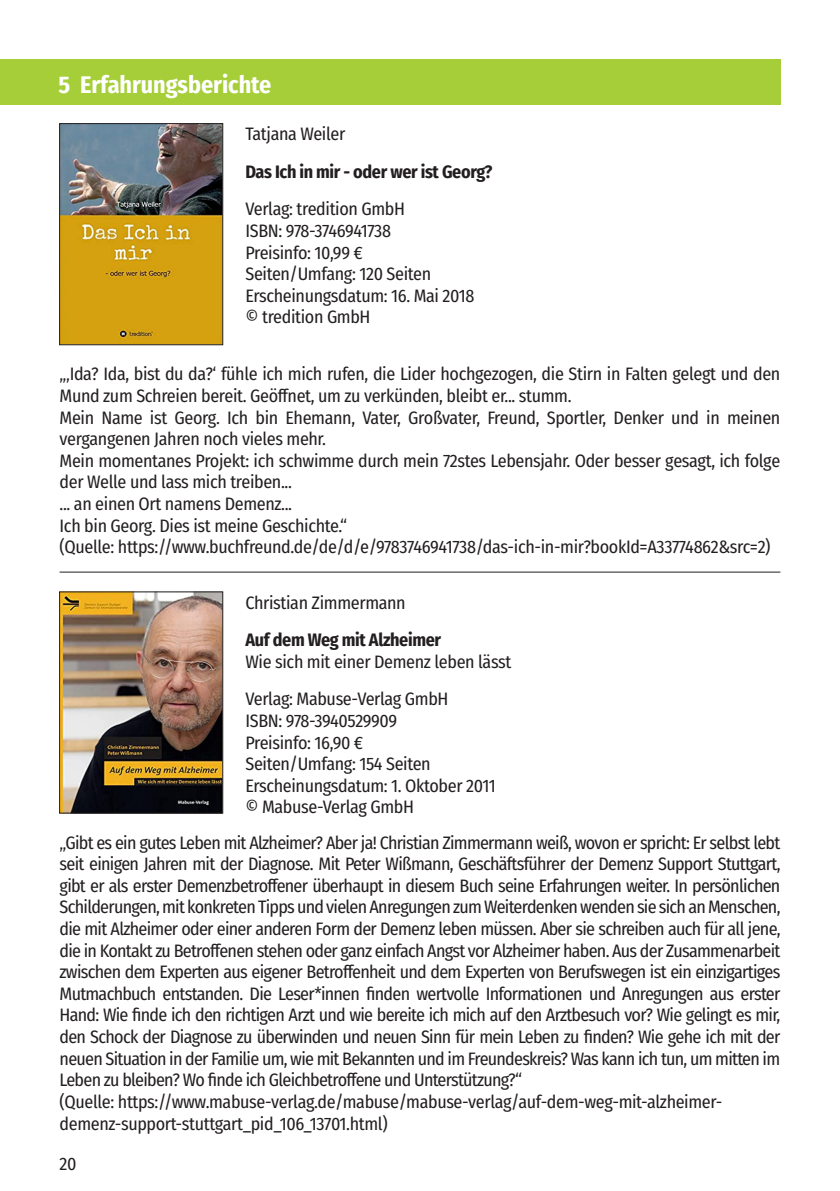
<style>
.page{position:relative;width:840px;height:1191px;background:#fff}
.page>*{position:absolute;margin:0;border:0;box-sizing:border-box;transform-origin:0 0}
.t1{font:700 24px "Fira Sans Condensed";color:#fff}
.t2{font:18px/21.6px "Fira Sans Condensed";letter-spacing:-.04em;color:#231f20}
.t3{font:18px/21.6px "Fira Sans Condensed";letter-spacing:-.02em;color:#231f20}
.t4{font:700 18px "Fira Sans Condensed";letter-spacing:-.02em;color:#231f20}
</style>
<div class="page">
<div style="left:0;top:60px;width:780px;height:45px;background:#a6ce39"></div>
<img style="left:61px;top:125px;width:160px;height:218px">
<div style="left:59px;top:123px;width:164px;height:222px;border:1px solid #231f20"></div>
<img style="left:61px;top:593px;width:160px;height:218px">
<div style="left:59px;top:591px;width:164px;height:222px;border:1px solid #231f20"></div>
<hr style="left:60px;top:571px;width:720px;height:1px;background:#231f20">
<h1 class="t1" style="left:58px;top:65px;width:214px">5 Erfahrungsberichte</h1>
<p class="t3" style="left:245px;top:123px;width:101px">Tatjana Weiler</p>
<p class="t4" style="left:245px;top:156px;width:248px">Das Ich in mir - oder wer ist Georg?</p>
<p class="t3" style="left:245px;top:198px;width:230px">Verlag: tredition GmbH<br>ISBN: 978-3746941738<br>Preisinfo: 10,99 €<br>Seiten/Umfang: 120 Seiten<br>Erscheinungsdatum: 16. Mai 2018 © tredition GmbH</p>
<p class="t3" style="left:60px;top:363px;width:721px">„‚Ida? Ida, bist du da?‘ fühle ich mich rufen, die Lider hochgezogen, die Stirn in Falten gelegt und den Mund zum Schreien bereit. Geöffnet, um zu verkünden, bleibt er... stumm.<br>Mein Name ist Georg. Ich bin Ehemann, Vater, Großvater, Freund, Sportler, Denker und in meinen vergangenen Jahren noch vieles mehr.<br>Mein momentanes Projekt: ich schwimme durch mein 72stes Lebensjahr. Oder besser gesagt, ich folge der Welle und lass mich treiben...<br>... an einen Ort namens Demenz...<br>Ich bin Georg. Dies ist meine Geschichte.“<br>(Quelle: https://www.buchfreund.de/de/d/e/9783746941738/das-ich-in-mir?bookId=A33774862&amp;src=2)</p>
<p class="t3" style="left:245px;top:591px;width:162px">Christian Zimmermann</p>
<p class="t4" style="left:245px;top:625px;width:197px">Auf dem Weg mit Alzheimer</p>
<p class="t3" style="left:245px;top:642px;width:267px;line-height:37.6px">Wie sich mit einer Demenz leben lässt<br>Verlag: Mabuse-Verlag GmbH</p>
<p class="t3" style="left:245px;top:709px;width:252px">ISBN: 978-3940529909<br>Preisinfo: 16,90 €<br>Seiten/Umfang: 154 Seiten<br>Erscheinungsdatum: 1. Oktober 2011 © Mabuse-Verlag GmbH</p>
<p class="t2" style="left:60px;top:831px;width:722px">„Gibt es ein gutes Leben mit Alzheimer? Aber ja! Christian Zimmermann weiß, wovon er spricht: Er selbst lebt seit einigen Jahren mit der Diagnose. Mit Peter Wißmann, Geschäftsführer der Demenz Support Stuttgart, gibt er als erster Demenzbetroffener überhaupt in diesem Buch seine Erfahrungen weiter. In persönlichen Schilderungen, mit konkreten Tipps und vielen Anregungen zum Weiterdenken wenden sie sich an Menschen, die mit Alzheimer oder einer anderen Form der Demenz leben müssen. Aber sie schreiben auch für all jene, die in Kontakt zu Betroffenen stehen oder ganz einfach Angst vor Alzheimer haben. Aus der Zusammenarbeit zwischen dem Experten aus eigener Betroffenheit und dem Experten von Berufswegen ist ein einzigartiges Mutmachbuch entstanden. Die Leser*innen finden wertvolle Informationen und Anregungen aus erster Hand: Wie finde ich den richtigen Arzt und wie bereite ich mich auf den Arztbesuch vor? Wie gelingt es mir, den Schock der Diagnose zu überwinden und neuen Sinn für mein Leben zu finden? Wie gehe ich mit der neuen Situation in der Familie um, wie mit Bekannten und im Freundeskreis? Was kann ich tun, um mitten im Leben zu bleiben? Wo finde ich Gleichbetroffene und Unterstützung?“<br>(Quelle: https://www.mabuse-verlag.de/mabuse/mabuse-verlag/auf-dem-weg-mit-alzheimer&shy;demenz-support-stuttgart_pid_106_13701.html)</p>
<p class="t2" style="left:60px;top:1152px;width:18px">20</p>
</div>
